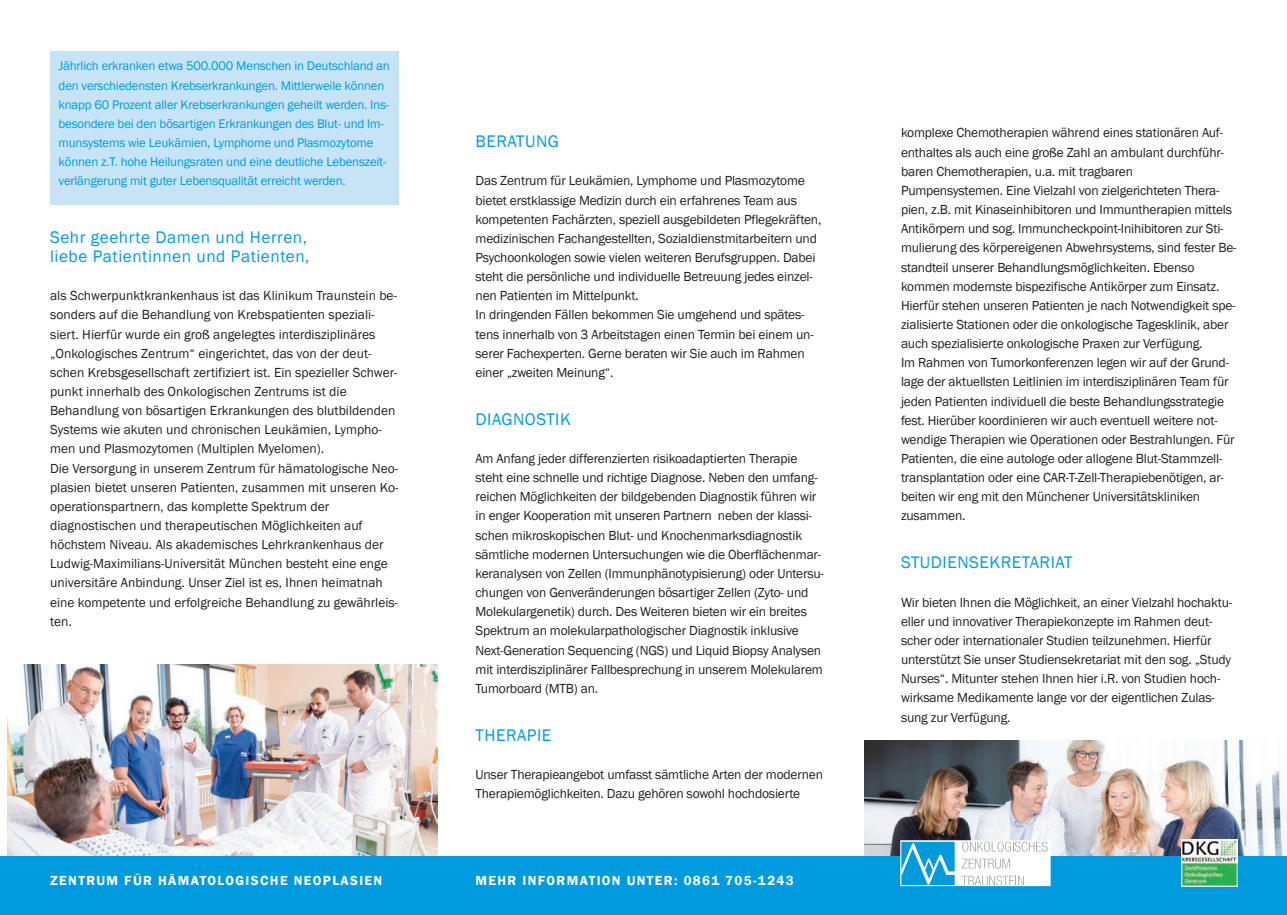
<style>
.page{position:relative;width:1287px;height:915px;background:#fff}
.page>*{position:absolute;margin:0;border:0;box-sizing:border-box;transform-origin:0 0}
.t1{font:17.25px/19.2px "Franklin Gothic";letter-spacing:.03em;color:#009bde}
.t2{font:13.5px/19.2px "Franklin Gothic";letter-spacing:-.015em;color:#231f20}
.t3{font:600 13.5px "Franklin Gothic";letter-spacing:.1em;color:#fff}
.t4{font:12.9px/19.2px "Franklin Gothic";letter-spacing:-.015em;color:#009bde}
</style>
<div class="page">
<img style="left:864px;top:740px;width:422px;height:115px">
<div style="left:50px;top:51px;width:349px;height:153px;background:#c7e4f6"></div>
<div style="left:0;top:855px;width:1286px;height:59px;background:#009bde"></div>
<div style="left:901px;top:841px;width:148px;height:43px;background:#fff"></div>
<svg style="left:962px;top:841px;width:85px;height:10px"></svg>
<svg style="left:962px;top:858px;width:47px;height:10px"></svg>
<svg style="left:961px;top:875px;width:62px;height:8px"></svg>
<svg style="left:902px;top:841px;width:52px;height:42px;background:#31aee4"></svg>
<div style="left:900px;top:839px;width:150px;height:46px;border:1px solid #fff"></div>
<img style="left:1181px;top:839px;width:56px;height:47px">
<img style="left:8px;top:664px;width:429px;height:191px">
<p class="t4" style="left:59px;top:57px;width:333px">Jährlich erkranken etwa 500.000 Menschen in Deutschland an den verschiedensten Krebserkrankungen. Mittlerweile können knapp 60 Prozent aller Krebserkrankungen geheilt werden. Ins&shy;besondere bei den bösartigen Erkrankungen des Blut- und Im&shy;munsystems wie Leukämien, Lymphome und Plasmozytome können z.T. hohe Heilungsraten und eine deutliche Lebenszeit&shy;verlängerung mit guter Lebensqualität erreicht werden.</p>
<p class="t1" style="left:50px;top:228px;width:261px">Sehr geehrte Damen und Herren, liebe Patientinnen und Patienten,</p>
<p class="t2" style="left:50px;top:286px;width:350px">als Schwerpunktkrankenhaus ist das Klinikum Traunstein be&shy;sonders auf die Behandlung von Krebspatienten speziali&shy;siert. Hierfür wurde ein groß angelegtes interdisziplinäres „Onkologisches Zentrum“ eingerichtet, das von der deut&shy;schen Krebsgesellschaft zertifiziert ist. Ein spezieller Schwer&shy;punkt innerhalb des Onkologischen Zentrums ist die Behandlung von bösartigen Erkrankungen des blutbildenden Systems wie akuten und chronischen Leukämien, Lympho&shy;men und Plasmozytomen (Multiplen Myelomen).<br>Die Versorgung in unserem Zentrum für hämatologische Neo&shy;plasien bietet unseren Patienten, zusammen mit unseren Ko&shy;operationspartnern, das komplette Spektrum der diagnostischen und therapeutischen Möglichkeiten auf höchstem Niveau. Als akademisches Lehrkrankenhaus der Ludwig-Maximilians-Universität München besteht eine enge universitäre Anbindung. Unser Ziel ist es, Ihnen heimatnah eine kompetente und erfolgreiche Behandlung zu gewährleis&shy;ten.</p>
<p class="t1" style="left:475px;top:132px;width:85px">BERATUNG</p>
<p class="t2" style="left:475px;top:171px;width:347px">Das Zentrum für Leukämien, Lymphome und Plasmozytome bietet erstklassige Medizin durch ein erfahrenes Team aus kompetenten Fachärzten, speziell ausgebildeten Pflegekräften, medizinischen Fachangestellten, Sozialdienstmitarbeitern und Psychoonkologen sowie vielen weiteren Berufsgruppen. Dabei steht die persönliche und individuelle Betreuung jedes einzel&shy;nen Patienten im Mittelpunkt.<br>In dringenden Fällen bekommen Sie umgehend und spätes&shy;tens innerhalb von 3 Arbeitstagen einen Termin bei einem un&shy;serer Fachexperten. Gerne beraten wir Sie auch im Rahmen einer „zweiten Meinung“.</p>
<p class="t1" style="left:475px;top:409px;width:97px">DIAGNOSTIK</p>
<p class="t2" style="left:475px;top:449px;width:349px">Am Anfang jeder differenzierten risikoadaptierten Therapie steht eine schnelle und richtige Diagnose. Neben den umfang&shy;reichen Möglichkeiten der bildgebenden Diagnostik führen wir in enger Kooperation mit unseren Partnern neben der klassi&shy;schen mikroskopischen Blut- und Knochenmarksdiagnostik sämtliche modernen Untersuchungen wie die Oberflächenmar&shy;keranalysen von Zellen (Immunphänotypisierung) oder Untersu&shy;chungen von Genveränderungen bösartiger Zellen (Zyto- und Molekulargenetik) durch. Des Weiteren bieten wir ein breites Spektrum an molekularpathologischer Diagnostik inklusive Next-Generation Sequencing (NGS) und Liquid Biopsy Analysen mit interdisziplinärer Fallbesprechung in unserem Molekularem Tumorboard (MTB) an.</p>
<p class="t1" style="left:475px;top:725px;width:77px">THERAPIE</p>
<p class="t2" style="left:475px;top:765px;width:349px">Unser Therapieangebot umfasst sämtliche Arten der modernen<br>Therapiemöglichkeiten. Dazu gehören sowohl hochdosierte</p>
<p class="t3" style="left:50px;top:871px;width:334px">ZENTRUM FÜR HÄMATOLOGISCHE NEOPLASIEN</p>
<p class="t3" style="left:475px;top:871px;width:320px">MEHR INFORMATION UNTER: 0861 705-1243</p>
<p class="t2" style="left:900px;top:124px;width:337px">komplexe Chemotherapien während eines stationären Auf&shy;enthaltes als auch eine große Zahl an ambulant durchführ&shy;baren Chemotherapien, u.a. mit tragbaren Pumpensystemen. Eine Vielzahl von zielgerichteten Thera&shy;pien, z.B. mit Kinaseinhibitoren und Immuntherapien mittels Antikörpern und sog. Immuncheckpoint-Inihibitoren zur Sti&shy;mulierung des körpereigenen Abwehrsystems, sind fester Be&shy;standteil unserer Behandlungsmöglichkeiten. Ebenso kommen modernste bispezifische Antikörper zum Einsatz.<br>Hierfür stehen unseren Patienten je nach Notwendigkeit spe&shy;zialisierte Stationen oder die onkologische Tagesklinik, aber auch spezialisierte onkologische Praxen zur Verfügung.<br>Im Rahmen von Tumorkonferenzen legen wir auf der Grund&shy;lage der aktuellsten Leitlinien im interdisziplinären Team für jeden Patienten individuell die beste Behandlungsstrategie fest. Hierüber koordinieren wir auch eventuell weitere not&shy;wendige Therapien wie Operationen oder Bestrahlungen. Für Patienten, die eine autologe oder allogene Blut-Stammzell&shy;transplantation oder eine CAR-T-Zell-Therapiebenötigen, ar&shy;beiten wir eng mit den Münchener Universitätskliniken zusammen.</p>
<p class="t1" style="left:900px;top:553px;width:173px">STUDIENSEKRETARIAT</p>
<p class="t2" style="left:900px;top:592px;width:332px">Wir bieten Ihnen die Möglichkeit, an einer Vielzahl hochaktu&shy;eller und innovativer Therapiekonzepte im Rahmen deut&shy;scher oder internationaler Studien teilzunehmen. Hierfür unterstützt Sie unser Studiensekretariat mit den sog. „Study Nurses“. Mitunter stehen Ihnen hier i.R. von Studien hoch&shy;wirksame Medikamente lange vor der eigentlichen Zulas&shy;sung zur Verfügung.</p>
</div>
